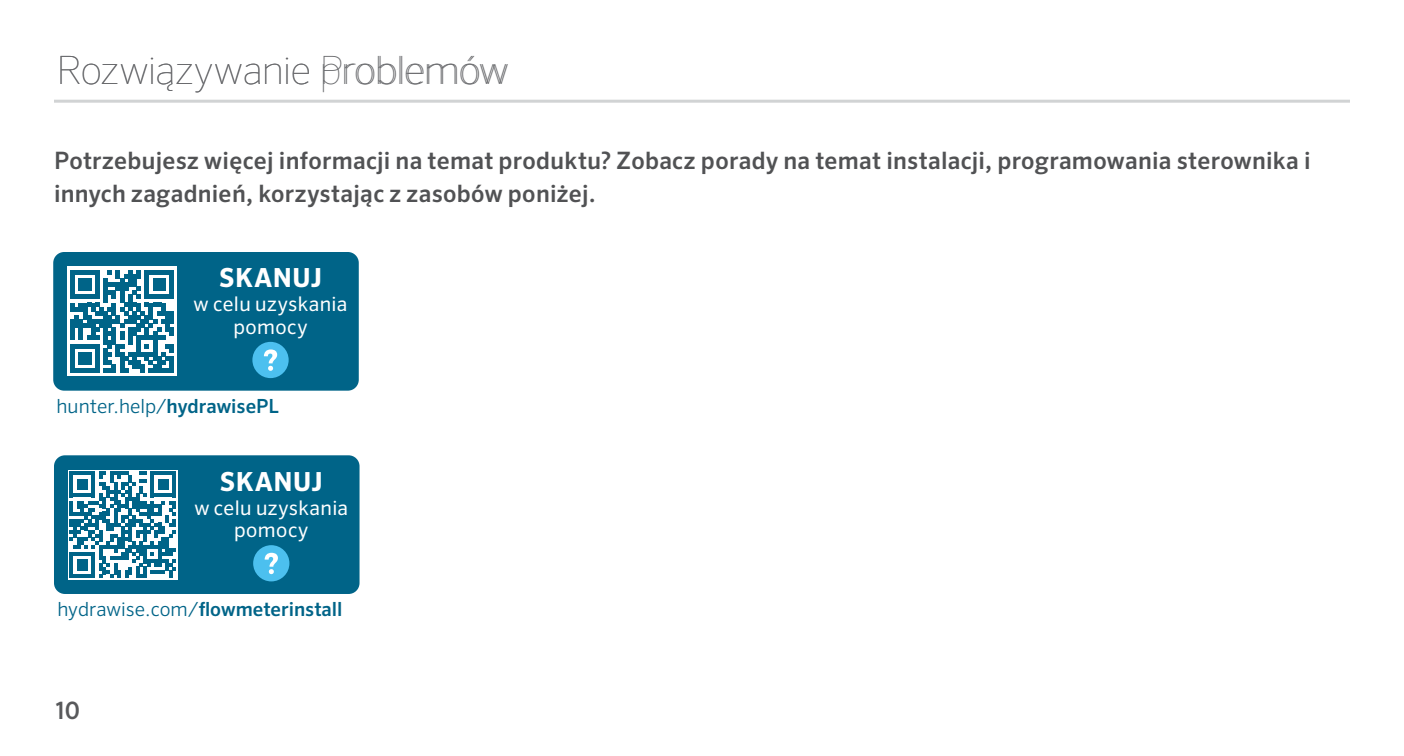
<style>
.page{position:relative;width:1404px;height:756px;background:#fff}
.page>*{position:absolute;margin:0;border:0;box-sizing:border-box;transform-origin:0 0}
.t1{font:100 39px "Sero Pro";letter-spacing:-.01em;color:#696a6d}
.t2{font:700 26.4px "Sero Pro";letter-spacing:.015em;color:#fff}
.t3{font:500 24px/33px "Sero Pro";letter-spacing:.015em;color:#515254}
.t4{font:500 24px "Sero Pro";color:#58595b}
.t5{font:20.4px/22.2px "Sero Pro";letter-spacing:.02em;color:#fff;text-align:center}
.t6{font:500 19.5px "Sero Pro";color:#006488}
.t7{font:300 19.5px "Sero Pro";color:#006488}
.s1{font-weight:500}
.s2{font-weight:300}
</style>
<div class="page">
<hr style="left:54px;top:100px;width:1296px;height:3px;background:#d1d3d4">
<div style="left:53px;top:252px;width:306px;height:139px;background:#006488;border-radius:11px"></div>
<div style="left:67px;top:267px;width:110px;height:109px;background:#fff"></div>
<svg style="left:71px;top:270px;width:103px;height:103px"></svg>
<div style="left:169px;top:315px;width:5px;height:9px;background:#006488"></div>
<div style="left:169px;top:328px;width:5px;height:8px;background:#006488"></div>
<div style="left:169px;top:344px;width:5px;height:8px;background:#006488"></div>
<div style="left:169px;top:356px;width:5px;height:9px;background:#006488"></div>
<div style="left:169px;top:365px;width:5px;height:8px;background:#006488"></div>
<div style="left:252px;top:342px;width:37px;height:36px;background:#4cc0ef;border-radius:50%"></div>
<svg style="left:264px;top:349px;width:13px;height:22px"></svg>
<div style="left:54px;top:455px;width:306px;height:139px;background:#006488;border-radius:11px"></div>
<svg style="left:68px;top:470px;width:109px;height:109px"></svg>
<svg style="left:70px;top:472px;width:106px;height:106px"></svg>
<div style="left:253px;top:545px;width:36px;height:36px;background:#4cc0ef;border-radius:50%"></div>
<svg style="left:265px;top:553px;width:13px;height:21px"></svg>
<h1 class="t1" style="left:57px;top:48px;width:454px">Rozwiązywanie Problemów</h1>
<h1 class="t1" style="left:320px;top:48px;width:23px">p</h1>
<p class="t3" style="left:54px;top:144px;width:1258px">Potrzebujesz więcej informacji na temat produktu? Zobacz porady na temat instalacji, programowania sterownika i innych zagadnień, korzystając z zasobów poniżej.</p>
<p class="t2" style="left:219px;top:262px;width:104px">SKANUJ</p>
<p class="t5" style="left:194px;top:293px;width:155px">w celu uzyskania pomocy</p>
<p class="t7" style="left:57px;top:394px;width:224px">hunter.help/<span class="s1">hydrawisePL</span></p>
<p class="t2" style="left:220px;top:465px;width:104px">SKANUJ</p>
<p class="t5" style="left:194px;top:496px;width:155px">w celu uzyskania pomocy</p>
<p class="t6" style="left:57px;top:598px;width:287px"><span class="s2">hydrawise.com/</span>flowmeterinstall</p>
<p class="t4" style="left:56px;top:696px;width:26px">10</p>
</div>
